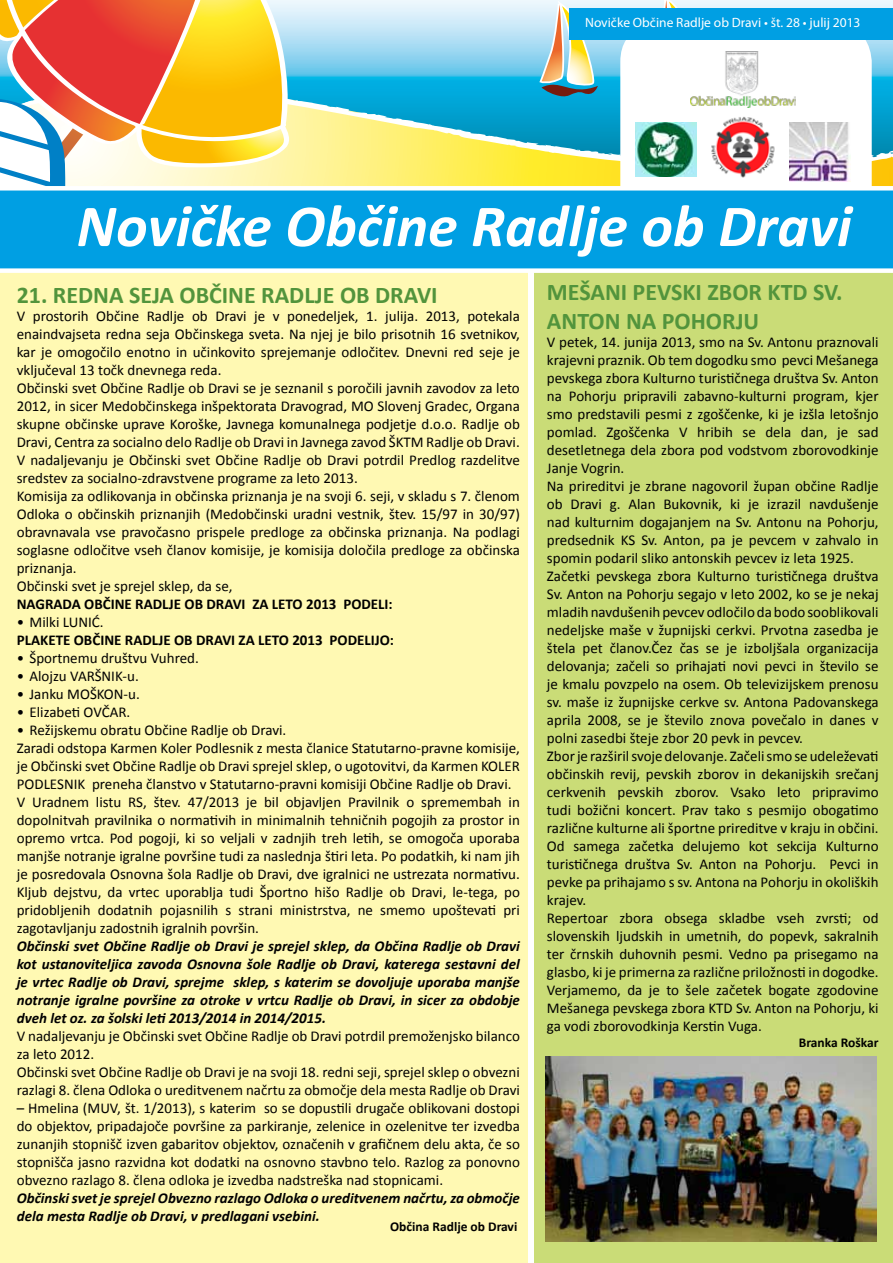
<style>
.page{position:relative;width:893px;height:1263px;background:#fff}
.page>*{position:absolute;margin:0;border:0;box-sizing:border-box;transform-origin:0 0}
.t1{font:italic 700 60px "Calibri";color:#fff}
.t2{font:700 24px/28.8px "Calibri";color:#52943c}
.t3{font:15px/18px "Calibri";color:#000}
.t4{font:italic 700 15px/18px "Calibri";color:#000;text-align:justify}
.t5{font:700 15px "Calibri";color:#000}
.t6{font:13.5px "Myriad Pro";color:#fff}
.t7{font:700 13.5px "Calibri";color:#000}
</style>
<div class="page">
<div style="left:534px;top:253px;width:359px;height:1010px;background:#cadc77"></div>
<svg style="left:0;top:0;width:893px;height:186px;background:#bebf95"></svg>
<svg style="left:538px;top:0;width:62px;height:98px;background:#b4c6ba"></svg>
<div style="left:620px;top:23px;width:252px;height:208px;background:#fff;border-radius:38px"></div>
<div style="left:0;top:257px;width:527px;height:1006px;background:#fff9b3"></div>
<div style="left:570px;top:9px;width:323px;height:31px;background:#009fe3"></div>
<img style="left:690px;top:51px;width:105px;height:57px">
<img style="left:711px;top:117px;width:64px;height:61px">
<img style="left:789px;top:122px;width:61px;height:59px">
<img style="left:635px;top:122px;width:61px;height:55px">
<svg style="left:0;top:190px;width:893px;height:83px;background:#0fa4e4"></svg>
<img style="left:545px;top:1057px;width:332px;height:185px">
<p class="t6" style="left:585px;top:14px;width:277px">Novičke Občine Radlje ob Dravi • št. 28 • julij 2013</p>
<h1 class="t1" style="left:77px;top:188px;width:777px">Novičke Občine Radlje ob Dravi</h1>
<h2 class="t2" style="left:17px;top:281px;width:422px">21. REDNA SEJA OBČINE RADLJE OB DRAVI</h2>
<p class="t3" style="left:17px;top:307px;width:505px">V prostorih Občine Radlje ob Dravi je v ponedeljek, 1. julija. 2013, potekala enaindvajseta redna seja Občinskega sveta. Na njej je bilo prisotnih 16 svetnikov, kar je omogočilo enotno in učinkovito sprejemanje odločitev. Dnevni red seje je vključeval 13 točk dnevnega reda.<br>Občinski svet Občine Radlje ob Dravi se je seznanil s poročili javnih zavodov za leto 2012, in sicer Medobčinskega inšpektorata Dravograd, MO Slovenj Gradec, Organa skupne občinske uprave Koroške, Javnega komunalnega podjetje d.o.o. Radlje ob Dravi, Centra za socialno delo Radlje ob Dravi in Javnega zavod ŠKTM Radlje ob Dravi.<br>V nadaljevanju je Občinski svet Občine Radlje ob Dravi potrdil Predlog razdelitve sredstev za socialno-zdravstvene programe za leto 2013.<br>Komisija za odlikovanja in občinska priznanja je na svoji 6. seji, v skladu s 7. členom Odloka o občinskih priznanjih (Medobčinski uradni vestnik, štev. 15/97 in 30/97) obravnavala vse pravočasno prispele predloge za občinska priznanja. Na podlagi soglasne odločitve vseh članov komisije, je komisija določila predloge za občinska priznanja.<br>Občinski svet je sprejel sklep, da se,</p>
<p class="t5" style="left:17px;top:594px;width:377px">NAGRADA OBČINE RADLJE OB DRAVI ZA LETO 2013 PODELI:</p>
<p class="t3" style="left:17px;top:613px;width:88px">• Milki LUNIĆ.</p>
<p class="t5" style="left:17px;top:630px;width:379px">PLAKETE OBČINE RADLJE OB DRAVI ZA LETO 2013 PODELIJO:</p>
<p class="t3" style="left:17px;top:649px;width:184px">• Športnemu društvu Vuhred.</p>
<p class="t3" style="left:17px;top:667px;width:124px">• Alojzu VARŠNIK-u.</p>
<p class="t3" style="left:17px;top:685px;width:125px">• Janku MOŠKON-u.</p>
<p class="t3" style="left:17px;top:703px;width:115px">• Elizabeti OVČAR.</p>
<p class="t3" style="left:17px;top:721px;width:505px">• Režijskemu obratu Občine Radlje ob Dravi.<br>Zaradi odstopa Karmen Koler Podlesnik z mesta članice Statutarno-pravne komisije, je Občinski svet Občine Radlje ob Dravi sprejel sklep, o ugotovitvi, da Karmen KOLER PODLESNIK preneha članstvo v Statutarno-pravni komisiji Občine Radlje ob Dravi.<br>V Uradnem listu RS, štev. 47/2013 je bil objavljen Pravilnik o spremembah in dopolnitvah pravilnika o normativih in minimalnih tehničnih pogojih za prostor in opremo vrtca. Pod pogoji, ki so veljali v zadnjih treh letih, se omogoča uporaba manjše notranje igralne površine tudi za naslednja štiri leta. Po podatkih, ki nam jih je posredovala Osnovna šola Radlje ob Dravi, dve igralnici ne ustrezata normativu.<br>Kljub dejstvu, da vrtec uporablja tudi Športno hišo Radlje ob Dravi, le-tega, po pridobljenih dodatnih pojasnilih s strani ministrstva, ne smemo upoštevati pri zagotavljanju zadostnih igralnih površin.</p>
<p class="t4" style="left:17px;top:937px;width:505px">Občinski svet Občine Radlje ob Dravi je sprejel sklep, da Občina Radlje ob Dravi kot ustanoviteljica zavoda Osnovna šole Radlje ob Dravi, katerega sestavni del je vrtec Radlje ob Dravi, sprejme sklep, s katerim se dovoljuje uporaba manjše notranje igralne površine za otroke v vrtcu Radlje ob Dravi, in sicer za obdobje dveh let oz. za šolski leti 2013/2014 in 2014/2015.</p>
<p class="t3" style="left:17px;top:1027px;width:505px">V nadaljevanju je Občinski svet Občine Radlje ob Dravi potrdil premoženjsko bilanco za leto 2012.<br>Občinski svet Občine Radlje ob Dravi je na svoji 18. redni seji, sprejel sklep o obvezni razlagi 8. člena Odloka o ureditvenem načrtu za območje dela mesta Radlje ob Dravi</p>
<p class="t3" style="left:17px;top:1099px;width:505px;text-align:justify">– Hmelina (MUV, št. 1/2013), s katerim so se dopustili drugače oblikovani dostopi do objektov, pripadajoče površine za parkiranje, zelenice in ozelenitve ter izvedba zunanjih stopnišč izven gabaritov objektov, označenih v grafičnem delu akta, če so stopnišča jasno razvidna kot dodatki na osnovno stavbno telo. Razlog za ponovno obvezno razlago 8. člena odloka je izvedba nadstreška nad stopnicami.</p>
<p class="t4" style="left:17px;top:1189px;width:505px">Občinski svet je sprejel Obvezno razlago Odloka o ureditvenem načrtu, za območje dela mesta Radlje ob Dravi, v predlagani vsebini.</p>
<p class="t7" style="left:390px;top:1217px;width:129px">Občina Radlje ob Dravi</p>
<h2 class="t2" style="left:547px;top:278px;width:297px">MEŠANI PEVSKI ZBOR KTD SV.<br>ANTON NA POHORJU</h2>
<p class="t3" style="left:547px;top:333px;width:333px">V petek, 14. junija 2013, smo na Sv. Antonu praznovali krajevni praznik. Ob tem dogodku smo pevci Mešanega pevskega zbora Kulturno turističnega društva Sv. Anton na Pohorju pripravili zabavno-kulturni program, kjer smo predstavili pesmi z zgoščenke, ki je izšla letošnjo pomlad. Zgoščenka V hribih se dela dan, je sad desetletnega dela zbora pod vodstvom zborovodkinje Janje Vogrin.<br>Na prireditvi je zbrane nagovoril župan občine Radlje ob Dravi g. Alan Bukovnik, ki je izrazil navdušenje nad kulturnim dogajanjem na Sv. Antonu na Pohorju, predsednik KS Sv. Anton, pa je pevcem v zahvalo in spomin podaril sliko antonskih pevcev iz leta 1925.<br>Začetki pevskega zbora Kulturno turističnega društva Sv. Anton na Pohorju segajo v leto 2002, ko se je nekaj mladih navdušenih pevcev odločilo da bodo sooblikovali nedeljske maše v župnijski cerkvi. Prvotna zasedba je štela pet članov.Čez čas se je izboljšala organizacija delovanja; začeli so prihajati novi pevci in število se je kmalu povzpelo na osem. Ob televizijskem prenosu sv. maše iz župnijske cerkve sv. Antona Padovanskega aprila 2008, se je število znova povečalo in danes v polni zasedbi šteje zbor 20 pevk in pevcev.<br>Zbor je razširil svoje delovanje. Začeli smo se udeleževati občinskih revij, pevskih zborov in dekanijskih srečanj cerkvenih pevskih zborov. Vsako leto pripravimo tudi božični koncert. Prav tako s pesmijo obogatimo različne kulturne ali športne prireditve v kraju in občini.<br>Od samega začetka delujemo kot sekcija Kulturno turističnega društva Sv. Anton na Pohorju. Pevci in pevke pa prihajamo s sv. Antona na Pohorju in okoliških krajev.<br>Repertoar zbora obsega skladbe vseh zvrsti; od slovenskih ljudskih in umetnih, do popevk, sakralnih ter črnskih duhovnih pesmi. Vedno pa prisegamo na glasbo, ki je primerna za različne priložnosti in dogodke.<br>Verjamemo, da je to šele začetek bogate zgodovine Mešanega pevskega zbora KTD Sv. Anton na Pohorju, ki ga vodi zborovodkinja Kerstin Vuga.</p>
<p class="t7" style="left:799px;top:1034px;width:81px">Branka Roškar</p>
</div>
